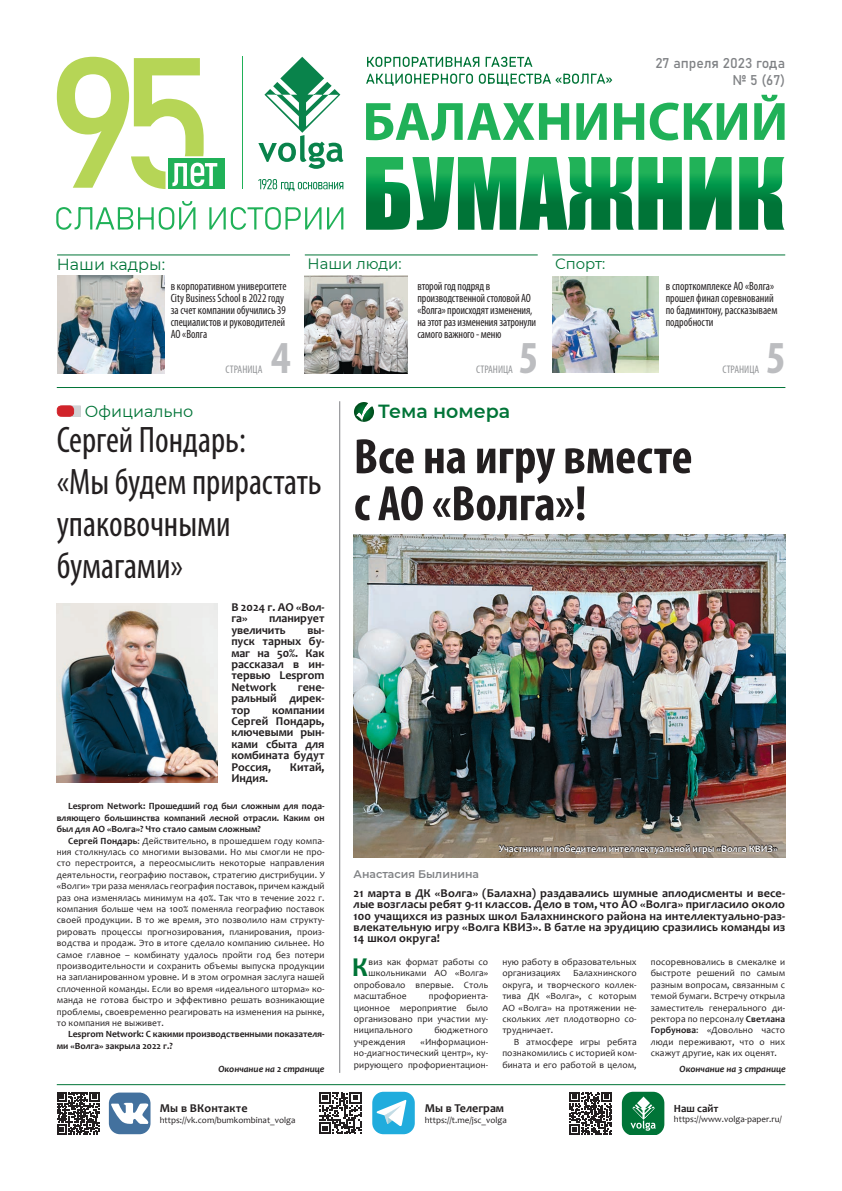
<style>
.page{position:relative;width:842px;height:1191px;background:#fff}
.page>*{position:absolute;margin:0;border:0;box-sizing:border-box;transform-origin:0 0}
.t1{font:700 condensed 50px/47px "Myriad Pro";color:#231f20}
.t2{font:700 condensed 46px "Myriad Pro";color:#bcbdc0}
.t3{font:condensed 37px/42px "Myriad Pro";color:#231f20;scale:.96 1}
.t4{font:700 27.4px "Candara";color:#007437}
.t5{font:600 19px "Montserrat";color:#007437}
.t6{font:16px "Montserrat";color:#007437}
.t7{font:15px "Montserrat";color:#007437}
.t8{font:14px/16.8px "Bahnschrift";color:#808285;text-align:right}
.t9{font:700 12px/11.4px "Candara";color:#231f20;text-align:justify}
.t10{font:condensed 12px/12px "Myriad Pro";letter-spacing:-.005em;color:#231f20;scale:.95 1}
.t11{font:condensed 11px "Myriad Pro";color:#939598}
.t12{font:600 11px "Montserrat";color:#808285}
.t13{font:700 11px "Candara";color:#231f20}
.t14{font:700 10px "Candara";color:#fff}
.t15{font:9.5px/11.4px "Candara";letter-spacing:.01em;color:#231f20;text-align:justify}
.t16{font:700 9.5px/11.4px "Candara";color:#231f20;text-align:justify}
.t17{font:italic 700 9.5px "Candara";color:#231f20}
.t18{font:9px "Candara";color:#231f20}
.s1{font-weight:700}
</style>
<div class="page">
<svg style="left:366px;top:103px;width:203px;height:37px"></svg>
<svg style="left:576px;top:103px;width:31px;height:37px"></svg>
<svg style="left:614px;top:103px;width:30px;height:37px"></svg>
<svg style="left:650px;top:103px;width:97px;height:37px"></svg>
<svg style="left:754px;top:95px;width:30px;height:45px"></svg>
<svg style="left:366px;top:157px;width:316px;height:73px"></svg>
<svg style="left:689px;top:157px;width:42px;height:73px"></svg>
<svg style="left:739px;top:157px;width:45px;height:73px"></svg>
<svg style="left:367px;top:57px;width:112px;height:10px"></svg>
<svg style="left:486px;top:57px;width:46px;height:10px"></svg>
<svg style="left:366px;top:74px;width:107px;height:12px"></svg>
<svg style="left:479px;top:74px;width:133px;height:12px"></svg>
<svg style="left:258px;top:57px;width:85px;height:112px"></svg>
<div style="left:168px;top:158px;width:56px;height:31px;background:#20b158"></div>
<svg style="left:57px;top:57px;width:160px;height:132px"></svg>
<svg style="left:56px;top:207px;width:77px;height:23px"></svg>
<hr style="left:151px;top:207px;width:3px;height:22px;background:#20b158">
<hr style="left:138px;top:207px;width:2px;height:22px;background:#20b158">
<hr style="left:139px;top:217px;width:14px;height:3px;background:#20b158">
<svg style="left:159px;top:201px;width:36px;height:29px"></svg>
<svg style="left:209px;top:207px;width:112px;height:23px"></svg>
<svg style="left:327px;top:207px;width:16px;height:22px"></svg>
<hr style="left:242px;top:57px;width:1px;height:132px;background:#20b158">
<svg style="left:258px;top:179px;width:85px;height:12px"></svg>
<img style="left:354px;top:534px;width:431px;height:323px">
<hr style="left:57px;top:387px;width:728px;height:1px;background:#007437">
<hr style="left:57px;top:1084px;width:728px;height:1px;background:#007437">
<svg style="left:319px;top:1092px;width:42px;height:42px"></svg>
<div style="left:372px;top:1091px;width:43px;height:43px;background:#20acdd;border-radius:11px"></div>
<svg style="left:376px;top:1100px;width:30px;height:26px"></svg>
<svg style="left:57px;top:1092px;width:42px;height:42px"></svg>
<div style="left:109px;top:1092px;width:42px;height:42px;background:#43719e;border-radius:11px"></div>
<svg style="left:111px;top:1102px;width:37px;height:22px"></svg>
<svg style="left:569px;top:1092px;width:43px;height:42px"></svg>
<svg style="left:622px;top:1091px;width:42px;height:43px"></svg>
<img style="left:57px;top:276px;width:107px;height:97px">
<img style="left:305px;top:276px;width:102px;height:97px">
<img style="left:552px;top:276px;width:107px;height:96px">
<hr style="left:57px;top:254px;width:233px;height:1px;background:#007437">
<hr style="left:305px;top:254px;width:233px;height:1px;background:#007437">
<hr style="left:552px;top:254px;width:233px;height:1px;background:#007437">
<svg style="left:354px;top:402px;width:20px;height:20px"></svg>
<hr style="left:339px;top:401px;width:1px;height:671px;background:#808285">
<svg style="left:498px;top:843px;width:280px;height:11px"></svg>
<div style="left:63px;top:406px;width:17px;height:10px;background:#d1d2d4"></div>
<div style="left:62px;top:405px;width:19px;height:12px;border:1px solid #d1d2d4"></div>
<div style="left:57px;top:406px;width:17px;height:10px;background:#d1232a;border-radius:4px"></div>
<div style="left:57px;top:405px;width:17px;height:12px;border:1px solid #d1232a;border-radius:4px"></div>
<img style="left:57px;top:603px;width:160px;height:180px">
<h3 class="t8" style="left:655px;top:54px;width:131px">27 апреля 2023 года № 5 (67)</h3>
<h3 class="t6" style="left:57px;top:253px;width:110px">Наши кадры:</h3>
<h3 class="t7" style="left:308px;top:253px;width:95px">Наши люди:</h3>
<h3 class="t7" style="left:555px;top:253px;width:52px">Спорт:</h3>
<p class="t10" style="left:171px;top:280px;width:123px">в корпоративном университете<br>City Business School в 2022 году за счет компании обучились 39 специалистов и руководителей<br>АО «Волга</p>
<p class="t11" style="left:226px;top:363px;width:38px">СТРАНИЦА</p>
<h2 class="t2" style="left:271px;top:329px;width:21px">4</h2>
<p class="t10" style="left:417px;top:280px;width:126px">второй год подряд в производственной столовой АО «Волга» происходят изменения, на этот раз изменения затронули самого важного - меню</p>
<h2 class="t2" style="left:519px;top:329px;width:21px">5</h2>
<p class="t11" style="left:476px;top:363px;width:38px">СТРАНИЦА</p>
<p class="t10" style="left:666px;top:280px;width:119px">в спорткомплексе АО «Волга» прошел финал соревнований по бадминтону, рассказываем подробности</p>
<p class="t11" style="left:722px;top:363px;width:38px">СТРАНИЦА</p>
<h2 class="t2" style="left:766px;top:329px;width:21px">5</h2>
<h3 class="t6" style="left:85px;top:400px;width:110px">Официально</h3>
<h3 class="t5" style="left:378px;top:398px;width:133px">Тема номера</h3>
<h3 class="t3" style="left:57px;top:418px;width:278px">Сергей Пондарь:<br>«Мы будем прирастать упаковочными бумагами»</h3>
<h1 class="t1" style="left:354px;top:432px;width:340px">Все на игру вместе с АО «Волга»!</h1>
<p class="t9" style="left:231px;top:601px;width:95px">В 2024 г. АО «Вол&shy;га»</p>
<p class="t9" style="left:231px;top:612px;width:95px;text-indent:38px">планирует увеличить</p>
<p class="t9" style="left:231px;top:624px;width:95px;text-indent:76px">вы&shy;пуск тарных бу&shy;маг на 50%. Как рассказал в ин&shy;тервью Lesprom Network</p>
<p class="t9" style="left:231px;top:681px;width:95px;text-indent:67px">гене&shy;ральный дирек&shy;тор</p>
<p class="t9" style="left:231px;top:704px;width:95px;text-indent:41px">компании Сергей Пондарь, ключевыми рын&shy;ками сбыта для комбината будут Россия,</p>
<p class="t9" style="left:290px;top:761px;width:36px">Китай,</p>
<p class="t9" style="left:231px;top:772px;width:39px">Индия.</p>
<p class="t16" style="left:57px;top:800px;width:269px;text-indent:11px">Lesprom Network: Прошедший год был сложным для пода&shy;вляющего большинства компаний лесной отрасли. Каким он был для АО «Волга»? Что стало самым сложным?</p>
<p class="t15" style="left:57px;top:834px;width:269px;text-indent:11px"><span class="s1">Сергей Пондарь</span>: Действительно, в прошедшем году компа&shy;ния столкнулась со многими вызовами. Но мы смогли не про&shy;сто перестроится, а переосмыслить некоторые направления деятельности, географию поставок, стратегию дистрибуции. У «Волги» три раза менялась география поставок, причем каждый раз она изменялась минимум на 40%. Так что в течение 2022 г. компания больше чем на 100% поменяла географию поставок своей продукции. В то же время, это позволило нам структу&shy;рировать процессы прогнозирования, планирования, произ&shy;водства и продаж. Это в итоге сделало компанию сильнее. Но самое главное – комбинату удалось пройти год без потери производительности и сохранить объемы выпуска продукции на запланированном уровне. И в этом огромная заслуга нашей сплоченной команды. Если во время «идеального шторма» ко&shy;манда не готова быстро и эффективно решать возникающие проблемы, своевременно реагировать на изменения на рынке, то компания не выживет.</p>
<p class="t16" style="left:57px;top:1028px;width:269px;text-indent:11px">Lesprom Network: С какими производственными показателя&shy;ми «Волга» закрыла 2022 г.?</p>
<p class="t14" style="left:499px;top:842px;width:280px">Участники и победители интеллектуальной игры «Волга КВИЗ»</p>
<p class="t12" style="left:354px;top:866px;width:127px">Анастасия Былинина</p>
<p class="t9" style="left:354px;top:887px;width:433px">21 марта в ДК «Волга» (Балахна) раздавались шумные аплодисменты и весе&shy;лые возгласы ребят 9-11 классов. Дело в том, что АО «Волга» пригласило около 100 учащихся из разных школ Балахнинского района на интеллектуально-раз&shy;влекательную игру «Волга КВИЗ». В батле на эрудицию сразились команды из 14 школ округа!</p>
<p class="t15" style="left:502px;top:956px;width:136px">ную работу в образовательных организациях</p>
<h3 class="t4" style="left:352px;top:950px;width:18px">К</h3>
<p class="t15" style="left:369px;top:956px;width:121px">виз как формат работы со</p>
<p class="t15" style="left:651px;top:956px;width:136px">посоревновались в смекалке и быстроте решений по самым разным вопросам, связанным с темой бумаги. Встречу открыла заместитель генерального ди&shy;ректора по персоналу <span class="s1">Светлана Горбунова</span>: «Довольно часто люди переживают, что о них скажут другие, как их оценят.</p>
<p class="t15" style="left:369px;top:967px;width:121px">школьниками АО «Волга»</p>
<p class="t15" style="left:354px;top:979px;width:136px">опробовало впервые. Столь</p>
<p class="t15" style="left:354px;top:990px;width:54px">масштабное</p>
<p class="t15" style="left:502px;top:967px;width:136px;text-indent:71px">Балахнинского округа, и творческого коллек&shy;тива ДК «Волга», с которым АО «Волга» на протяжении не&shy;скольких лет плодотворно со&shy;трудничает.</p>
<p class="t15" style="left:502px;top:1036px;width:136px;text-indent:11px">В атмосфере игры ребята познакомились с историей ком&shy;бината и его работой в целом,</p>
<p class="t15" style="left:354px;top:990px;width:136px;text-indent:75px">профориента&shy;ционное мероприятие было организовано при участии му&shy;ниципального</p>
<p class="t15" style="left:435px;top:1024px;width:55px">бюджетного</p>
<p class="t15" style="left:354px;top:1036px;width:136px;text-indent:67px">«Информацион&shy;но-диагностический центр», ку&shy;рирующего профориентацион-</p>
<p class="t15" style="left:354px;top:1036px;width:53px">учреждения</p>
<p class="t17" style="left:218px;top:1063px;width:108px">Окончание на 2 странице</p>
<p class="t17" style="left:679px;top:1063px;width:108px">Окончание на 3 странице</p>
<p class="t9" style="left:160px;top:1102px;width:89px">Мы в ВКонтакте</p>
<p class="t18" style="left:160px;top:1114px;width:137px">https://vk.com/bumkombinat_volga</p>
<p class="t9" style="left:425px;top:1102px;width:81px">Мы в Телеграм</p>
<p class="t18" style="left:425px;top:1114px;width:84px">https://t.me/jsc_volga</p>
<p class="t13" style="left:674px;top:1101px;width:46px">Наш сайт</p>
<p class="t18" style="left:674px;top:1113px;width:110px">https://www.volga-paper.ru/</p>
</div>
